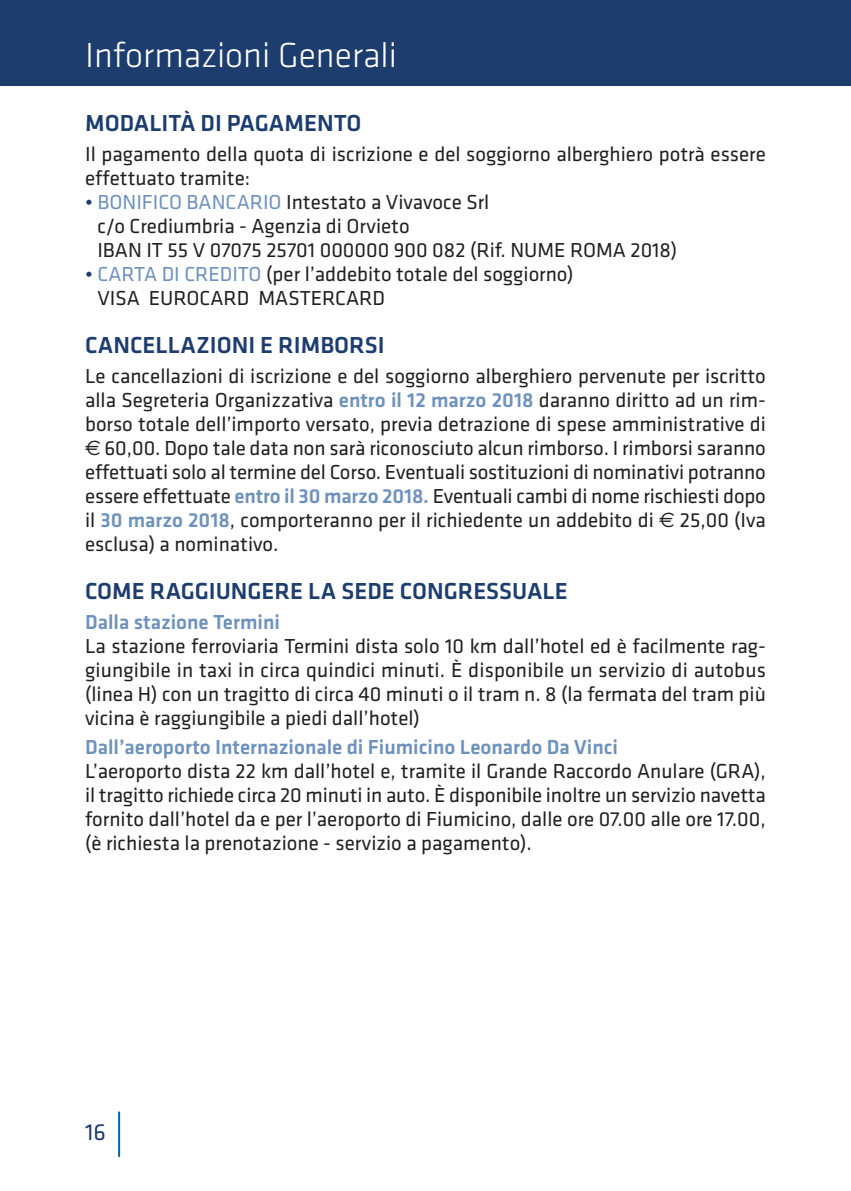
<style>
.page{position:relative;width:851px;height:1191px;background:#fff}
.page>*{position:absolute;margin:0;border:0;box-sizing:border-box;transform-origin:0 0}
.t1{font:300 36px "Klavika";color:#fff}
.t2{font:500 24px "Klavika";color:#1d3d6f}
.t3{font:24px "Klavika";color:#1d3d6f}
.t4{font:21px/24px "Klavika";color:#231f20}
.t5{font:500 21px "Klavika";color:#6d91bd}
.s1{color:#1d3d6f}
.s2{color:#6d91bd}
.s3{font-weight:500;color:#6d91bd}
.s4{font-family:"Euro Sans"}
</style>
<div class="page">
<hr style="left:118px;top:1111px;width:2px;height:46px;background:#0066a0">
<div style="left:0;top:0;width:850px;height:85px;background:#1d3d6f"></div>
<h1 class="t1" style="left:85px;top:41px;width:313px">Informazioni Generali</h1>
<p class="t2" style="left:85px;top:114px;width:278px">MODALITÀ DI PAGAMENTO</p>
<p class="t4" style="left:85px;top:144px;width:682px">Il pagamento della quota di iscrizione e del soggiorno alberghiero potrà essere effettuato tramite:</p>
<p class="t4" style="left:97px;top:192px;width:581px;text-indent:-12px"><span class="s1">•</span> <span class="s2">BONIFICO BANCARIO</span> Intestato a Vivavoce Srl<br>c/o Crediumbria - Agenzia di Orvieto<br>IBAN IT 55 V 07075 25701 000000 900 082 (Rif. NUME ROMA 2018)</p>
<p class="t4" style="left:97px;top:264px;width:477px;text-indent:-12px"><span class="s1">•</span> <span class="s2">CARTA DI CREDITO</span> (per l’addebito totale del soggiorno)<br>VISA EUROCARD MASTERCARD</p>
<p class="t2" style="left:85px;top:336px;width:301px">CANCELLAZIONI E RIMBORSI</p>
<p class="t4" style="left:85px;top:366px;width:682px;text-align:justify">Le cancellazioni di iscrizione e del soggiorno alberghiero pervenute per iscritto alla Segreteria Organizzativa <span class="s3">entro il 12 marzo 2018</span> daranno diritto ad un rim&shy;borso totale dell’importo versato, previa detrazione di spese amministrative di <span class="s4">€</span> 60,00. Dopo tale data non sarà riconosciuto alcun rimborso. I rimborsi saranno effettuati solo al termine del Corso. Eventuali sostituzioni di nominativi potranno essere effettuate <span class="s3">entro il 30 marzo 2018.</span> Eventuali cambi di nome rischiesti dopo il <span class="s3">30 marzo 2018</span>, comporteranno per il richiedente un addebito di <span class="s4">€</span> 25,00 (Iva esclusa) a nominativo.</p>
<p class="t2" style="left:85px;top:582px;width:484px">COME RAGGIUNGERE LA SEDE CONGRESSUALE</p>
<p class="t5" style="left:85px;top:613px;width:196px">Dalla stazione Termini</p>
<p class="t4" style="left:85px;top:636px;width:682px;text-align:justify">La stazione ferroviaria Termini dista solo 10 km dall’hotel ed è facilmente rag&shy;giungibile in taxi in circa quindici minuti. È disponibile un servizio di autobus (linea H) con un tragitto di circa 40 minuti o il tram n. 8 (la fermata del tram più vicina è raggiungibile a piedi dall’hotel)</p>
<p class="t5" style="left:85px;top:739px;width:534px">Dall’aeroporto Internazionale di Fiumicino Leonardo Da Vinci</p>
<p class="t4" style="left:85px;top:761px;width:682px;text-align:justify">L’aeroporto dista 22 km dall’hotel e, tramite il Grande Raccordo Anulare (GRA), il tragitto richiede circa 20 minuti in auto. È disponibile inoltre un servizio navetta fornito dall’hotel da e per l’aeroporto di Fiumicino, dalle ore 07.00 alle ore 17.00, (è richiesta la prenotazione - servizio a pagamento).</p>
<p class="t3" style="left:85px;top:1123px;width:22px">16</p>
</div>
